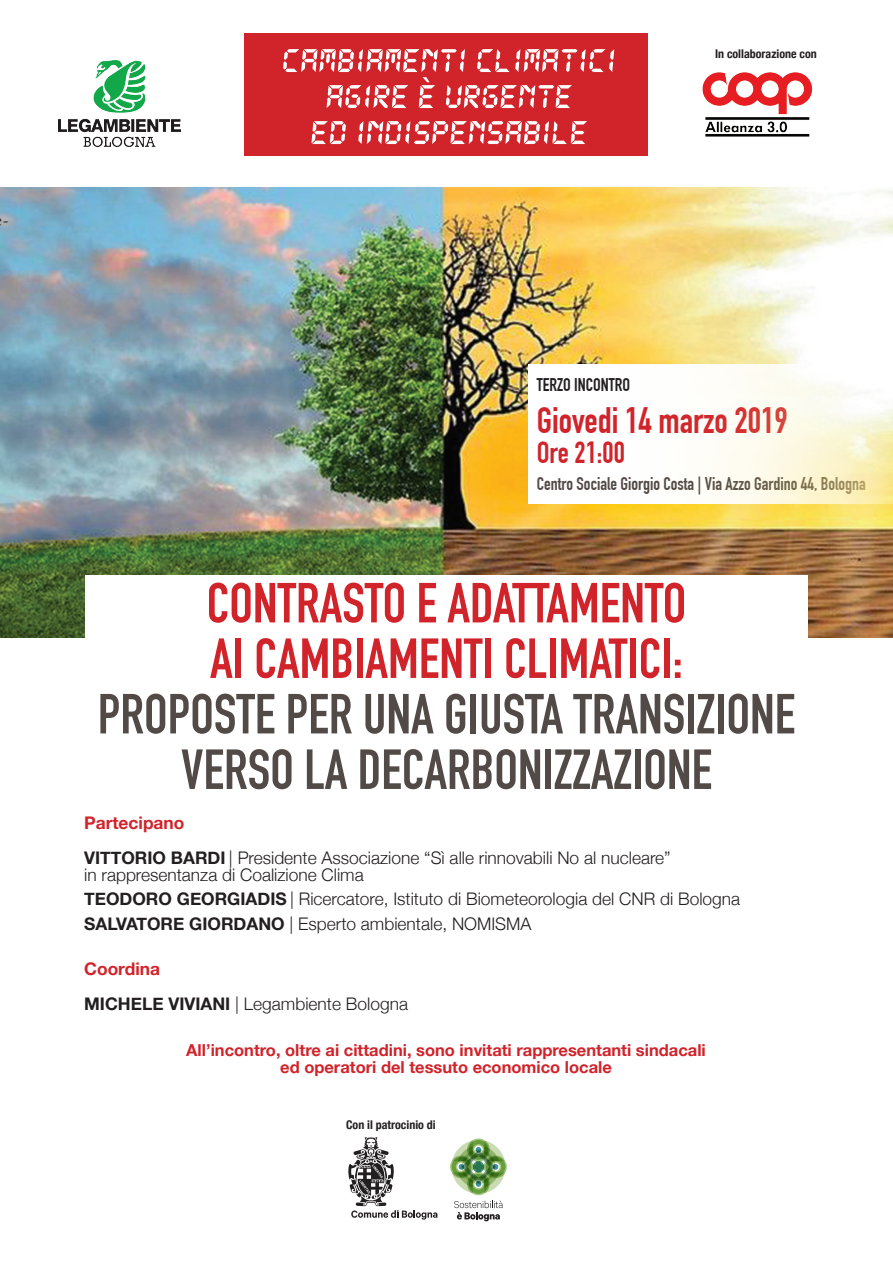
<style>
.page{position:relative;width:893px;height:1263px;background:#fff}
.page>*{position:absolute;margin:0;border:0;box-sizing:border-box;transform-origin:0 0}
.t1{font:700 55.5px/55.5px "DIN Condensed";color:#524a47;text-align:center}
.t2{font:700 55.5px "DIN Condensed";color:#d1232a}
.t3{font:700 36px "DIN Condensed";color:#d1232a}
.t4{font:700 30px "DIN Condensed";color:#d1232a}
.t5{font:700 18px "DIN Condensed";color:#524a47}
.t6{font:700 18px "DIN Condensed";color:#231f20}
.t7{font:18px "Minion Pro";color:#231f20}
.t8{font:300 17.4px/17.4px "Helvetica Neue";color:#231f20}
.t9{font:700 17.4px "Helvetica Neue";color:#d1232a}
.t10{font:700 16.5px/16.5px "Helvetica Neue";color:#d1232a;text-align:center}
.t11{font:700 condensed 12px "Helvetica Neue";color:#231f20}
.s1{font-weight:700}
</style>
<div class="page">
<img style="left:0;top:187px;width:893px;height:451px">
<div style="left:85px;top:575px;width:723px;height:236px;background:#fff"></div>
<svg style="left:528px;top:365px;width:365px;height:139px"></svg>
<img style="left:58px;top:61px;width:123px;height:86px">
<img style="left:702px;top:72px;width:111px;height:65px">
<svg style="left:348px;top:1137px;width:89px;height:83px"></svg>
<svg style="left:454px;top:1201px;width:48px;height:20px"></svg>
<svg style="left:450px;top:1138px;width:57px;height:57px"></svg>
<div style="left:244px;top:34px;width:404px;height:122px;background:#d1232a"></div>
<svg style="left:311px;top:121px;width:276px;height:23px"></svg>
<svg style="left:283px;top:49px;width:331px;height:59px"></svg>
<p class="t7" style="left:3px;top:208px;width:8px">-</p>
<p class="t11" style="left:715px;top:44px;width:103px">In collaborazione con</p>
<p class="t6" style="left:537px;top:374px;width:95px">TERZO INCONTRO</p>
<h2 class="t3" style="left:537px;top:399px;width:253px">Giovedi 14 marzo 2019</h2>
<h3 class="t4" style="left:537px;top:435px;width:90px">Ore 21:00</h3>
<p class="t5" style="left:537px;top:473px;width:330px">Centro Sociale Giorgio Costa | Via Azzo Gardino 44, Bologna</p>
<p class="t2" style="left:207px;top:570px;width:481px">CONTRASTO E ADATTAMENTO</p>
<p class="t2" style="left:210px;top:626px;width:474px">AI CAMBIAMENTI CLIMATICI:</p>
<p class="t1" style="left:98px;top:687px;width:699px">PROPOSTE PER UNA GIUSTA TRANSIZIONE<br>VERSO LA DECARBONIZZAZIONE</p>
<p class="t9" style="left:84px;top:809px;width:102px">Partecipano</p>
<p class="t8" style="left:84px;top:847px;width:588px"><span class="s1">VITTORIO BARDI</span> | Presidente Associazione “Sì alle rinnovabili No al nucleare” in rappresentanza di Coalizione Clima</p>
<p class="t8" style="left:84px;top:889px;width:657px"><span class="s1">TEODORO GEORGIADIS</span> | Ricercatore, Istituto di Biometeorologia del CNR di Bologna</p>
<p class="t8" style="left:84px;top:913px;width:449px"><span class="s1">SALVATORE GIORDANO</span> | Esperto ambientale, NOMISMA</p>
<p class="t9" style="left:84px;top:955px;width:77px">Coordina</p>
<p class="t8" style="left:84px;top:993px;width:325px"><span class="s1">MICHELE VIVIANI</span> | Legambiente Bologna</p>
<p class="t10" style="left:186px;top:1042px;width:521px">All’incontro, oltre ai cittadini, sono invitati rappresentanti sindacali ed operatori del tessuto economico locale</p>
<p class="t11" style="left:346px;top:1115px;width:91px">Con il patrocinio di</p>
</div>
